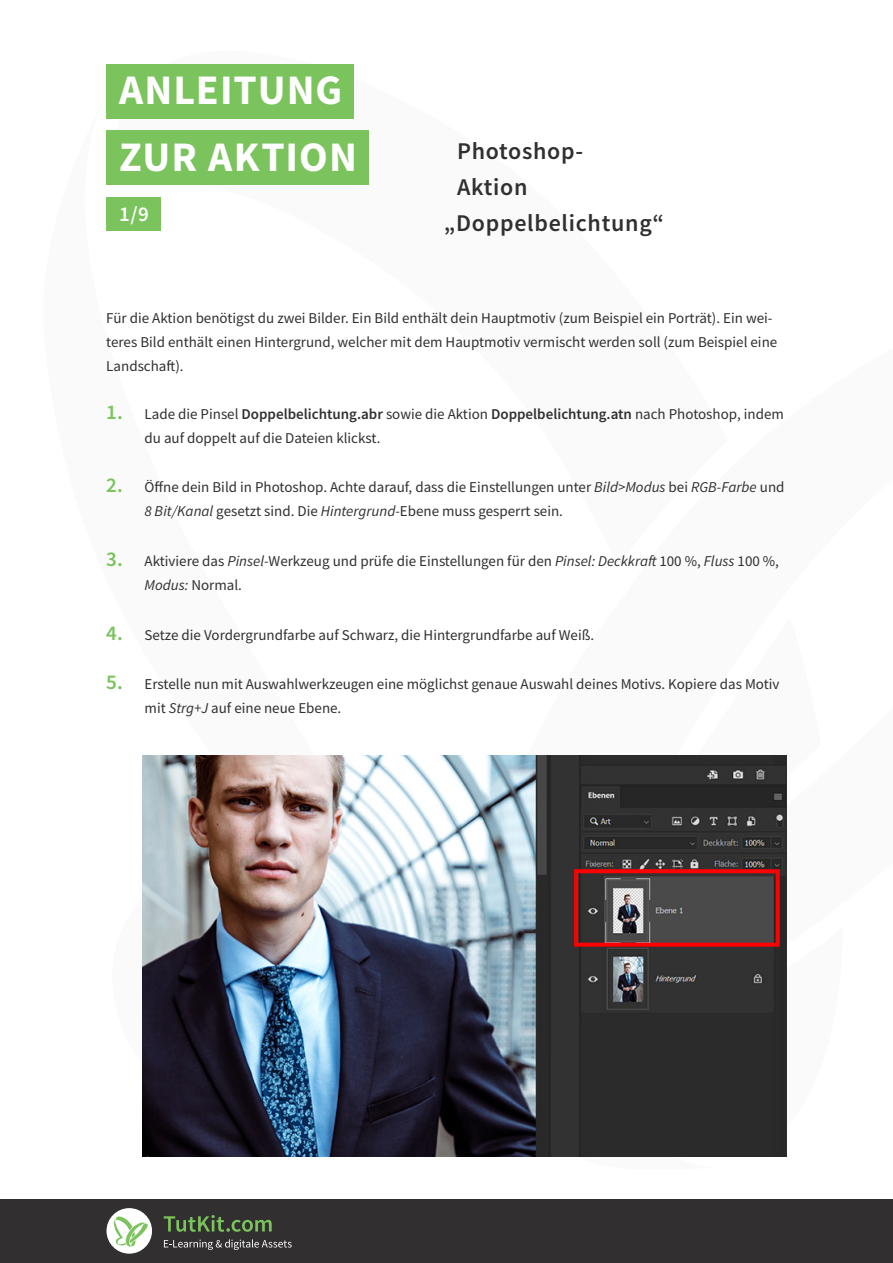
<style>
.page{position:relative;width:893px;height:1263px;background:#fff}
.page>*{position:absolute;margin:0;border:0;box-sizing:border-box;transform-origin:0 0}
.t1{font:700 42px/66.8px "Source Sans Pro";letter-spacing:.025em;color:#fff}
.t2{font:600 24px "Source Sans Pro";letter-spacing:.03em;color:#312f30}
.t3{font:600 21px "Source Sans Pro";color:#fff}
.Fließtext{font:15px/24px "Source Sans Pro";color:#312f30}
.s1{font-weight:600;font-size:21px;color:#7bc35c}
.s2{font-weight:600}
.s3{font-style:italic}
</style>
<div class="page">
<div style="left:106px;top:64px;width:248px;height:55px;background:#7bc35c"></div>
<div style="left:106px;top:131px;width:262px;height:54px;background:#7bc35c"></div>
<div style="left:106px;top:197px;width:55px;height:34px;background:#7bc35c"></div>
<div style="left:0;top:1199px;width:893px;height:64px;background:#312f30"></div>
<div style="left:106px;top:1208px;width:46px;height:46px;background:#fff;border-radius:50%"></div>
<svg style="left:114px;top:1216px;width:35px;height:30px"></svg>
<svg style="left:164px;top:1239px;width:128px;height:11px"></svg>
<svg style="left:164px;top:1215px;width:108px;height:17px"></svg>
<img style="left:142px;top:755px;width:645px;height:402px">
<h1 class="t1" style="left:119px;top:56px;width:239px">ANLEITUNG<br>ZUR AKTION</h1>
<h3 class="t3" style="left:119px;top:201px;width:32px">1/9</h3>
<h2 class="t2" style="left:457px;top:135px;width:128px">Photoshop-</h2>
<h2 class="t2" style="left:457px;top:171px;width:72px">Aktion</h2>
<h2 class="t2" style="left:444px;top:207px;width:222px">„Doppelbelichtung“</h2>
<p class="Fließtext" style="left:106px;top:306px;width:672px">Für die Aktion benötigst du zwei Bilder. Ein Bild enthält dein Hauptmotiv (zum Beispiel ein Porträt). Ein wei&shy;teres Bild enthält einen Hintergrund, welcher mit dem Hauptmotiv vermischt werden soll (zum Beispiel eine<br>Landschaft).</p>
<p class="Fließtext" style="left:145px;top:402px;width:641px;text-indent:-38px"><span class="s1">1.</span> Lade die Pinsel <span class="s2">Doppelbelichtung.abr</span> sowie die Aktion <span class="s2">Doppelbelichtung.atn</span> nach Photoshop, indem du auf doppelt auf die Dateien klickst.</p>
<p class="Fließtext" style="left:145px;top:475px;width:641px;text-indent:-38px"><span class="s1">2.</span> Öffne dein Bild in Photoshop. Achte darauf, dass die Einstellungen unter <span class="s3">Bild&gt;Modus</span> bei <span class="s3">RGB-Farbe</span> und<br><span class="s3">8 Bit/Kanal</span> gesetzt sind. Die <span class="s3">Hintergrund-</span>Ebene muss gesperrt sein.</p>
<p class="Fließtext" style="left:145px;top:549px;width:636px;text-indent:-38px"><span class="s1">3.</span> Aktiviere das <span class="s3">Pinsel-</span>Werkzeug und prüfe die Einstellungen für den <span class="s3">Pinsel: Deckkraft</span> 100 %, <span class="s3">Fluss</span> 100 %,<br><span class="s3">Modus:</span> Normal.</p>
<p class="Fließtext" style="left:106px;top:622px;width:489px"><span class="s1">4.</span> Setze die Vordergrundfarbe auf Schwarz, die Hintergrundfarbe auf Weiß.</p>
<p class="Fließtext" style="left:145px;top:672px;width:636px;text-indent:-38px"><span class="s1">5.</span> Erstelle nun mit Auswahlwerkzeugen eine möglichst genaue Auswahl deines Motivs. Kopiere das Motiv mit <span class="s3">Strg+J</span> auf eine neue Ebene.</p>
</div>
